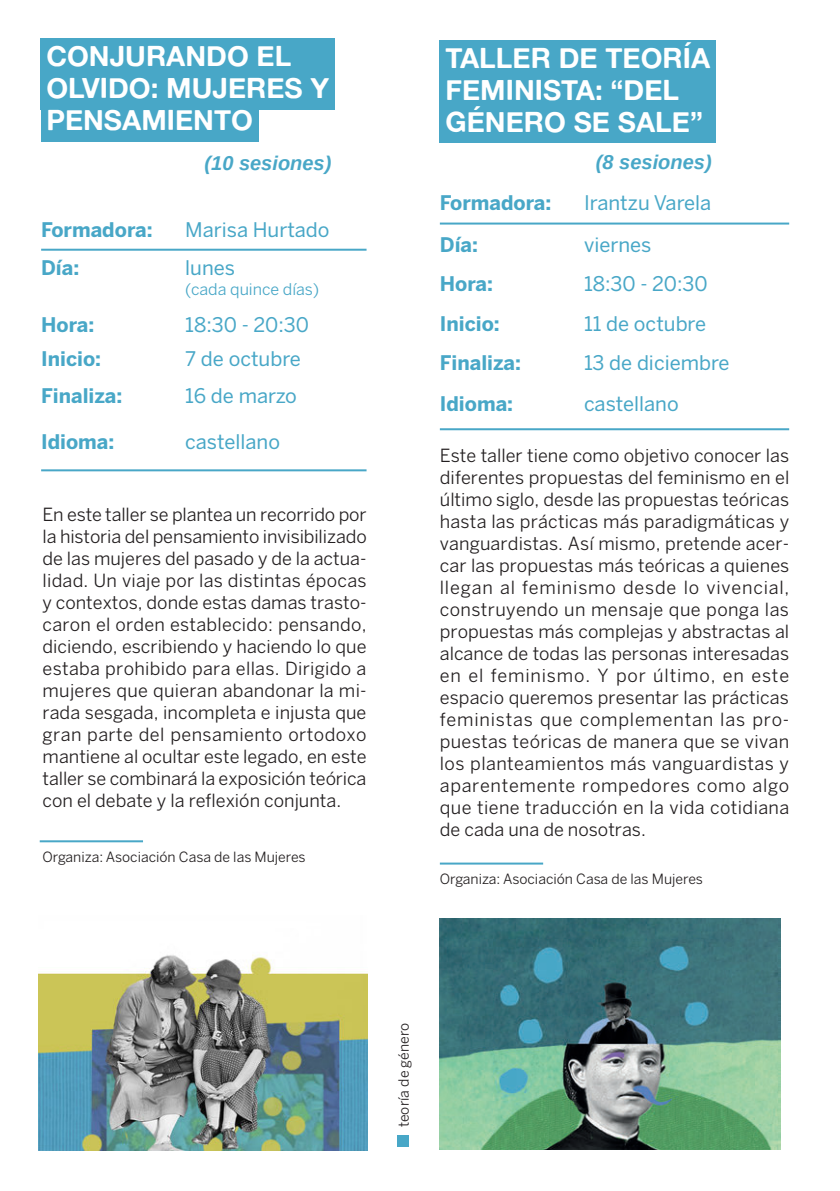
<style>
.page{position:relative;width:840px;height:1191px;background:#fff}
.page>*{position:absolute;margin:0;border:0;box-sizing:border-box;transform-origin:0 0}
.t1{font:28px/32px "Alte Haas Grotesk Bold";color:#fff}
.t2{font:20px "Benton Sans";color:#48a7c7}
.t3{font:700 20px "Benton Sans";color:#48a7c7}
.t4{font:italic 700 20px "Liberation Sans";color:#48a7c7}
.t5{font:18px/22px "Benton Sans";color:#231f20;text-align:justify}
.t6{font:16px "Benton Sans";color:#48a7c7}
.t7{font:14px "Benton Sans";color:#231f20}
</style>
<div class="page">
<div style="left:41px;top:39px;width:294px;height:71px;background:#48a7c7"></div>
<div style="left:41px;top:92px;width:217px;height:50px;background:#48a7c7"></div>
<hr style="left:41px;top:249px;width:325px;height:2px;background:#48a7c7">
<hr style="left:41px;top:469px;width:325px;height:2px;background:#48a7c7">
<div style="left:439px;top:41px;width:276px;height:102px;background:#48a7c7"></div>
<hr style="left:439px;top:222px;width:349px;height:2px;background:#48a7c7">
<hr style="left:439px;top:428px;width:349px;height:2px;background:#48a7c7">
<hr style="left:40px;top:840px;width:103px;height:2px;background:#48a7c7">
<hr style="left:439px;top:862px;width:104px;height:2px;background:#48a7c7">
<img style="left:39px;top:955px;width:328px;height:195px">
<div style="left:397px;top:1135px;width:12px;height:12px;background:#48a7c7"></div>
<img style="left:439px;top:918px;width:341px;height:231px">
<h1 class="t1" style="left:46px;top:39px;width:284px">CONJURANDO EL<br>OLVIDO: MUJERES Y<br>PENSAMIENTO</h1>
<p class="t4" style="left:204px;top:149px;width:128px">(10 sesiones)</p>
<p class="t3" style="left:41px;top:217px;width:113px">Formadora:</p>
<p class="t2" style="left:185px;top:217px;width:146px">Marisa Hurtado</p>
<p class="t3" style="left:41px;top:256px;width:40px">Día:</p>
<p class="t2" style="left:185px;top:256px;width:51px">lunes</p>
<p class="t6" style="left:185px;top:280px;width:135px">(cada quince días)</p>
<p class="t3" style="left:41px;top:313px;width:55px">Hora:</p>
<p class="t2" style="left:185px;top:313px;width:125px">18:30 - 20:30</p>
<p class="t3" style="left:41px;top:346px;width:61px">Inicio:</p>
<p class="t2" style="left:185px;top:346px;width:117px">7 de octubre</p>
<p class="t3" style="left:41px;top:384px;width:83px">Finaliza:</p>
<p class="t2" style="left:185px;top:384px;width:113px">16 de marzo</p>
<p class="t3" style="left:41px;top:430px;width:75px">Idioma:</p>
<p class="t2" style="left:185px;top:430px;width:96px">castellano</p>
<p class="t5" style="left:43px;top:503px;width:325px">En este taller se plantea un recorrido por la historia del pensamiento invisibilizado de las mujeres del pasado y de la actua&shy;lidad. Un viaje por las distintas épocas y contextos, donde estas damas trasto&shy;caron el orden establecido: pensando, diciendo, escribiendo y haciendo lo que estaba prohibido para ellas. Dirigido a mujeres que quieran abandonar la mi&shy;rada sesgada, incompleta e injusta que gran parte del pensamiento ortodoxo mantiene al ocultar este legado, en este taller se combinará la exposición teórica con el debate y la reflexión conjunta.</p>
<p class="t7" style="left:43px;top:848px;width:264px">Organiza: Asociación Casa de las Mujeres</p>
<h1 class="t1" style="left:445px;top:41px;width:266px">TALLER DE TEORÍA<br>FEMINISTA: “DEL<br>GÉNERO SE SALE”</h1>
<p class="t4" style="left:595px;top:148px;width:117px">(8 sesiones)</p>
<p class="t3" style="left:439px;top:191px;width:113px">Formadora:</p>
<p class="t2" style="left:583px;top:191px;width:129px">Irantzu Varela</p>
<p class="t3" style="left:439px;top:232px;width:40px">Día:</p>
<p class="t2" style="left:583px;top:232px;width:69px">viernes</p>
<p class="t3" style="left:439px;top:272px;width:55px">Hora:</p>
<p class="t2" style="left:583px;top:272px;width:125px">18:30 - 20:30</p>
<p class="t3" style="left:439px;top:311px;width:61px">Inicio:</p>
<p class="t2" style="left:583px;top:311px;width:124px">11 de octubre</p>
<p class="t3" style="left:439px;top:351px;width:83px">Finaliza:</p>
<p class="t2" style="left:583px;top:351px;width:147px">13 de diciembre</p>
<p class="t3" style="left:439px;top:392px;width:75px">Idioma:</p>
<p class="t2" style="left:583px;top:392px;width:96px">castellano</p>
<p class="t5" style="left:439px;top:444px;width:351px">Este taller tiene como objetivo conocer las diferentes propuestas del feminismo en el último siglo, desde las propuestas teóricas hasta las prácticas más paradigmáticas y vanguardistas. Así mismo, pretende acer&shy;car las propuestas más teóricas a quienes llegan al feminismo desde lo vivencial, construyendo un mensaje que ponga las propuestas más complejas y abstractas al alcance de todas las personas interesadas en el feminismo. Y por último, en este espacio queremos presentar las prácticas feministas que complementan las pro&shy;puestas teóricas de manera que se vivan los planteamientos más vanguardistas y aparentemente rompedores como algo que tiene traducción en la vida cotidiana de cada una de nosotras.</p>
<p class="t7" style="left:439px;top:870px;width:264px">Organiza: Asociación Casa de las Mujeres</p>
<p class="t7" style="left:395px;top:1127px;width:106px;rotate:-90deg">teoría de género</p>
</div>
